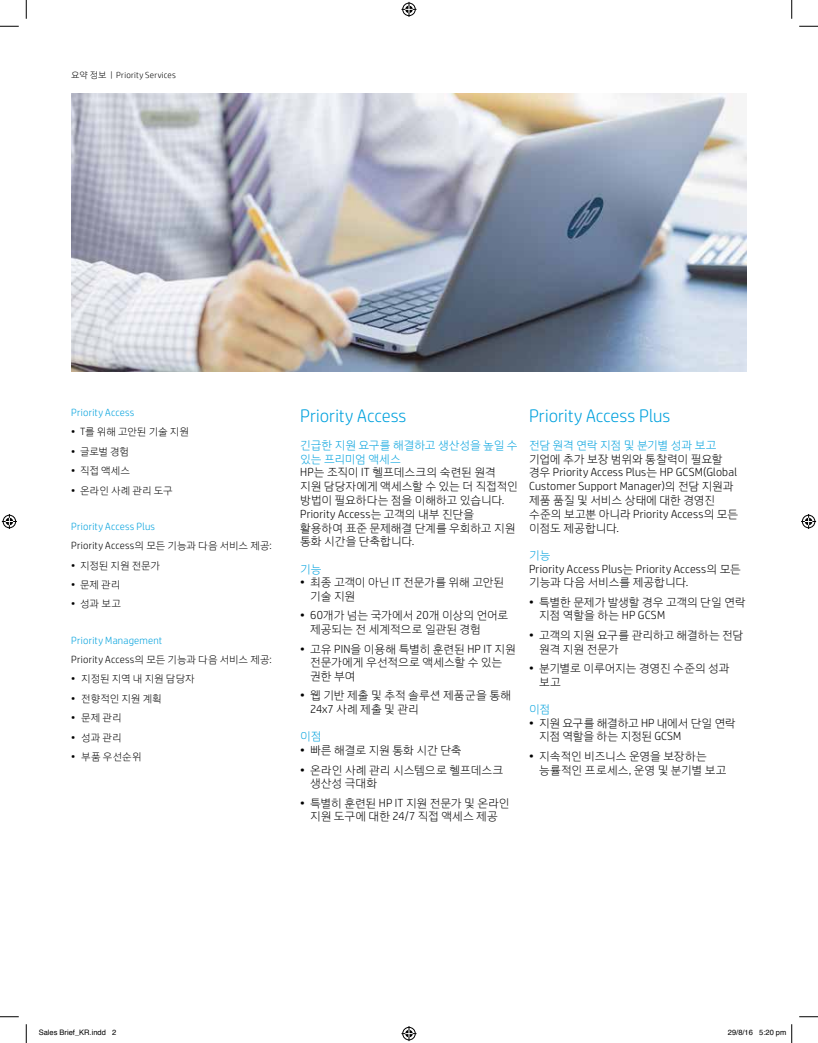
<style>
.page{position:relative;width:818px;height:1043px;background:#fff}
.page>*{position:absolute;margin:0;border:0;box-sizing:border-box;transform-origin:0 0}
.t1{font:300 17.5px "HP Simplified Hang";color:#00a1dd}
.t2{font:300 11.25px/13.8px "HP Simplified Hang";letter-spacing:-.005em;color:#000}
.t3{font:300 11.25px/13.8px "HP Simplified Hang";letter-spacing:.015em;color:#000}
.t4{font:300 11.25px/13.8px "HP Simplified Hang";letter-spacing:-.02em;color:#00a1dd}
.t5{font:300 11.25px/13.8px "HP Simplified Hang";letter-spacing:-.025em;color:#000}
.t6{font:300 10px "HP Simplified Hang";letter-spacing:-.005em;color:#000}
.t7{font:300 10px "HP Simplified Hang";letter-spacing:.02em;color:#000}
.t8{font:300 10px "HP Simplified Hang";letter-spacing:.02em;color:#00a1dd}
.t9{font:300 8.75px "HP Simplified";letter-spacing:.025em;color:#000}
.t10{font:7.5px "Helvetica";color:#000}
.s1{font-family:"HP Simplified Hang"}
.s2{font-family:"HP Simplified";font-weight:400}
</style>
<div class="page">
<img style="left:71px;top:94px;width:675px;height:277px">
<svg style="left:0;top:25px;width:19px;height:2px"></svg>
<svg style="left:799px;top:25px;width:19px;height:2px"></svg>
<svg style="left:0;top:1016px;width:19px;height:1px"></svg>
<svg style="left:799px;top:1016px;width:19px;height:1px"></svg>
<svg style="left:25px;top:0;width:2px;height:19px"></svg>
<svg style="left:25px;top:1024px;width:2px;height:18px"></svg>
<svg style="left:791px;top:0;width:1px;height:19px"></svg>
<svg style="left:401px;top:2px;width:15px;height:15px"></svg>
<svg style="left:401px;top:1026px;width:15px;height:15px"></svg>
<svg style="left:2px;top:514px;width:15px;height:15px"></svg>
<svg style="left:801px;top:514px;width:15px;height:15px"></svg>
<svg style="left:791px;top:1024px;width:1px;height:18px"></svg>
<p class="t9" style="left:71px;top:70px;width:106px"><span class="s1">요약 정보</span> | Priority Services</p>
<p class="t8" style="left:71px;top:406px;width:65px">Priority Access</p>
<p class="t6" style="left:71px;top:426px;width:119px"><span class="s2">•</span> T를 위해 고안된 기술 지원</p>
<p class="t6" style="left:71px;top:445px;width:59px"><span class="s2">•</span> 글로벌 경험</p>
<p class="t6" style="left:71px;top:465px;width:60px"><span class="s2">•</span> 직접 액세스</p>
<p class="t6" style="left:71px;top:484px;width:103px"><span class="s2">•</span> 온라인 사례 관리 도구</p>
<p class="t8" style="left:71px;top:520px;width:85px">Priority Access Plus</p>
<p class="t7" style="left:71px;top:540px;width:202px">Priority Access의 모든 기능과 다음 서비스 제공:</p>
<p class="t6" style="left:71px;top:559px;width:90px"><span class="s2">•</span> 지정된 지원 전문가</p>
<p class="t6" style="left:71px;top:578px;width:51px"><span class="s2">•</span> 문제 관리</p>
<p class="t6" style="left:71px;top:598px;width:51px"><span class="s2">•</span> 성과 보고</p>
<p class="t8" style="left:71px;top:634px;width:92px">Priority Management</p>
<p class="t7" style="left:71px;top:653px;width:202px">Priority Access의 모든 기능과 다음 서비스 제공:</p>
<p class="t6" style="left:71px;top:673px;width:125px"><span class="s2">•</span> 지정된 지역 내 지원 담당자</p>
<p class="t6" style="left:71px;top:692px;width:92px"><span class="s2">•</span> 전향적인 지원 계획</p>
<p class="t6" style="left:71px;top:711px;width:52px"><span class="s2">•</span> 문제 관리</p>
<p class="t6" style="left:71px;top:731px;width:52px"><span class="s2">•</span> 성과 관리</p>
<p class="t6" style="left:71px;top:750px;width:72px"><span class="s2">•</span> 부품 우선순위</p>
<h1 class="t1" style="left:300px;top:405px;width:108px">Priority Access</h1>
<p class="t4" style="left:300px;top:438px;width:219px">긴급한 지원 요구를 해결하고 생산성을 높일 수 있는 프리미엄 액세스</p>
<p class="t2" style="left:300px;top:465px;width:219px">HP는 조직이 IT 헬프데스크의 숙련된 원격 지원 담당자에게 액세스할 수 있는 더 직접적인 방법이 필요하다는 점을 이해하고 있습니다.<br>Priority Access는 고객의 내부 진단을 활용하여 표준 문제해결 단계를 우회하고 지원 통화 시간을 단축합니다.</p>
<p class="t4" style="left:300px;top:561px;width:23px">기능</p>
<p class="t2" style="left:310px;top:575px;width:195px;text-indent:-10px"><span class="s2">•</span> 최종 고객이 아닌 IT 전문가를 위해 고안된 기술 지원</p>
<p class="t2" style="left:310px;top:608px;width:200px;text-indent:-10px"><span class="s2">•</span> 60개가 넘는 국가에서 20개 이상의 언어로 제공되는 전 세계적으로 일관된 경험</p>
<p class="t2" style="left:310px;top:641px;width:207px;text-indent:-10px"><span class="s2">•</span> 고유 PIN을 이용해 특별히 훈련된 HP IT 지원 전문가에게 우선적으로 액세스할 수 있는 권한 부여</p>
<p class="t2" style="left:310px;top:688px;width:202px;text-indent:-10px"><span class="s2">•</span> 웹 기반 제출 및 추적 솔루션 제품군을 통해<br>24x7 사례 제출 및 관리</p>
<p class="t4" style="left:300px;top:729px;width:23px">이점</p>
<p class="t2" style="left:300px;top:743px;width:163px"><span class="s2">•</span> 빠른 해결로 지원 통화 시간 단축</p>
<p class="t2" style="left:310px;top:762px;width:195px;text-indent:-10px"><span class="s2">•</span> 온라인 사례 관리 시스템으로 헬프데스크 생산성 극대화</p>
<p class="t2" style="left:300px;top:795px;width:211px;text-align:center"><span class="s2">•</span> 특별히 훈련된 HP IT 지원 전문가 및 온라인 지원 도구에 대한 24/7 직접 액세스 제공</p>
<h1 class="t1" style="left:529px;top:405px;width:143px">Priority Access Plus</h1>
<p class="t4" style="left:529px;top:438px;width:189px">전담 원격 연락 지점 및 분기별 성과 보고</p>
<p class="t3" style="left:529px;top:451px;width:211px">기업에 추가 보장 범위와 통찰력이 필요할 경우 Priority Access Plus는 HP GCSM(Global<br>Customer Support Manager)의 전담 지원과 제품 품질 및 서비스 상태에 대한 경영진 수준의 보고뿐 아니라 Priority Access의 모든 이점도 제공합니다.</p>
<p class="t4" style="left:529px;top:547px;width:23px">기능</p>
<p class="t3" style="left:529px;top:561px;width:213px">Priority Access Plus는 Priority Access의 모든 기능과 다음 서비스를 제공합니다.</p>
<p class="t2" style="left:539px;top:594px;width:208px;text-indent:-10px"><span class="s2">•</span> 특별한 문제가 발생할 경우 고객의 단일 연락 지점 역할을 하는 HP GCSM</p>
<p class="t2" style="left:539px;top:627px;width:206px;text-indent:-10px"><span class="s2">•</span> 고객의 지원 요구를 관리하고 해결하는 전담 원격 지원 전문가</p>
<p class="t2" style="left:539px;top:661px;width:192px;text-indent:-10px"><span class="s2">•</span> 분기별로 이루어지는 경영진 수준의 성과 보고</p>
<p class="t4" style="left:529px;top:702px;width:23px">이점</p>
<p class="t5" style="left:539px;top:715px;width:198px;text-indent:-10px"><span class="s2">•</span> 지원 요구를 해결하고 HP 내에서 단일 연락 지점 역할을 하는 지정된 GCSM</p>
<p class="t2" style="left:539px;top:748px;width:189px;text-indent:-10px"><span class="s2">•</span> 지속적인 비즈니스 운영을 보장하는 능률적인 프로세스, 운영 및 분기별 보고</p>
<p class="t10" style="left:39px;top:1027px;width:79px">Sales Brief_KR.indd 2</p>
<p class="t10" style="left:728px;top:1027px;width:60px">29/8/16 5:20 pm</p>
</div>
